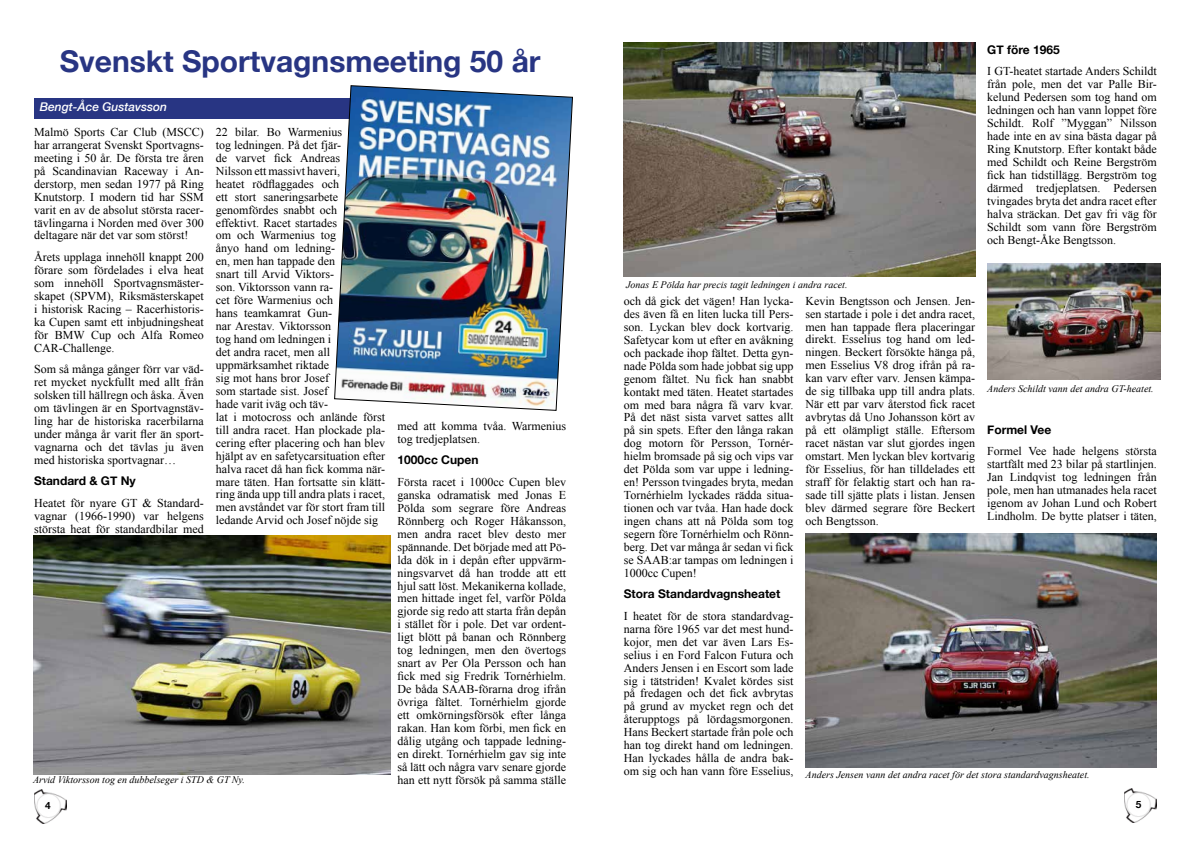
<style>
.page{position:relative;width:1191px;height:842px;background:#fff}
.page>*{position:absolute;margin:0;border:0;box-sizing:border-box;transform-origin:0 0}
.t1{font:700 30px "Helvetica Neue";color:#283583}
.t2{font:12px/12.9px "Times New Roman";color:#000;text-align:justify}
.t3{font:700 12px "Helvetica Neue";color:#000}
.t4{font:italic 500 12px "Helvetica Neue";color:#fff}
.t5{font:italic 10px "Times New Roman";color:#000}
.t6{font:700 10px "Helvetica Neue";color:#000}
</style>
<div class="page">
<img style="left:34px;top:789px;width:32px;height:34px">
<img style="left:1124px;top:789px;width:33px;height:34px">
<div style="left:34px;top:98px;width:533px;height:21px;background:#283583"></div>
<img style="left:334px;top:85px;width:239px;height:326px">
<img style="left:33px;top:536px;width:357px;height:238px">
<img style="left:624px;top:43px;width:351px;height:234px">
<img style="left:805px;top:534px;width:352px;height:234px">
<img style="left:987px;top:264px;width:174px;height:115px">
<h1 class="t1" style="left:60px;top:38px;width:482px">Svenskt Sportvagnsmeeting 50 år</h1>
<p class="t4" style="left:40px;top:96px;width:129px">Bengt-Åce Gustavsson</p>
<p class="t2" style="left:34px;top:125px;width:171px">Malmö Sports Car Club (MSCC) har arrangerat Svenskt Sportvagns&shy;meeting i 50 år. De första tre åren på Scandinavian Raceway i An&shy;derstorp, men sedan 1977 på Ring Knutstorp. I modern tid har SSM varit en av de absolut största racer&shy;tävlingarna i Norden med över 300 deltagare när det var som störst!</p>
<p class="t2" style="left:34px;top:250px;width:171px">Årets upplaga innehöll knappt 200 förare som fördelades i elva heat som innehöll Sportvagnsmäster&shy;skapet (SPVM), Riksmästerskapet i historisk Racing – Racerhistoris&shy;ka Cupen samt ett inbjudningsheat för BMW Cup och Alfa Romeo CAR-Challenge.</p>
<p class="t2" style="left:34px;top:362px;width:171px">Som så många gånger förr var väd&shy;ret mycket nyckfullt med allt från solsken till hällregn och åska. Även om tävlingen är en Sportvagnstäv&shy;ling har de historiska racerbilarna under många år varit fler än sport&shy;vagnarna och det tävlas ju även med historiska sportvagnar…</p>
<p class="t3" style="left:34px;top:471px;width:103px">Standard &amp; GT Ny</p>
<p class="t2" style="left:34px;top:496px;width:171px">Heatet för nyare GT &amp; Standard&shy;vagnar (1966-1990) var helgens största heat för standardbilar med</p>
<p class="t2" style="left:216px;top:125px;width:171px;text-align:left">22 bilar. Bo Warmenius<br>tog ledningen. På det fjär-<br>de varvet fick Andreas<br>Nilsson ett massivt haveri,<br>heatet rödflaggades och<br>ett stort saneringsarbete genomfördes snabbt och<br>effektivt. Racet startades<br>om och Warmenius tog<br>ånyo hand om ledning-<br>en, men han tappade den<br>snart till Arvid Viktors-<br>son. Viktorsson vann ra-<br>cet före Warmenius och<br>hans teamkamrat Gun-<br>nar Arestav. Viktorsson<br>tog hand om ledningen i<br>det andra racet, men all uppmärksamhet riktade<br>sig mot hans bror Josef<br>som startade sist. Josef<br>hade varit iväg och täv-<br>lat i motocross och anlände först till andra racet. Han plockade pla&shy;cering efter placering och han blev hjälpt av en safetycarsituation efter halva racet då han fick komma när&shy;mare täten. Han fortsatte sin klätt&shy;ring ända upp till andra plats i racet, men avståndet var för stort fram till ledande Arvid och Josef nöjde sig</p>
<p class="t5" style="left:33px;top:773px;width:213px">Arvid Viktorsson tog en dubbelseger i STD &amp; GT Ny.</p>
<p class="t2" style="left:397px;top:419px;width:170px">med att komma tvåa. Warmenius tog tredjeplatsen.</p>
<p class="t3" style="left:397px;top:451px;width:83px">1000cc Cupen</p>
<p class="t2" style="left:397px;top:475px;width:170px">Första racet i 1000cc Cupen blev ganska odramatisk med Jonas E Pölda som segrare före Andreas Rönnberg och Roger Håkansson, men andra racet blev desto mer spännande. Det började med att Pö&shy;lda dök in i depån efter uppvärm&shy;ningsvarvet då han trodde att ett hjul satt löst. Mekanikerna kollade, men hittade inget fel, varför Pölda gjorde sig redo att starta från depån i stället för i pole. Det var ordent&shy;ligt blött på banan och Rönnberg tog ledningen, men den övertogs snart av Per Ola Persson och han fick med sig Fredrik Tornérhielm.<br>De båda SAAB-förarna drog ifrån övriga fältet. Tornérhielm gjorde ett omkörningsförsök efter långa rakan. Han kom förbi, men fick en dålig utgång och tappade ledning&shy;en direkt. Tornérhielm gav sig inte så lätt och några varv senare gjorde han ett nytt försök på samma ställe</p>
<p class="t5" style="left:626px;top:278px;width:223px">Jonas E Pölda har precis tagit ledningen i andra racet.</p>
<p class="t3" style="left:987px;top:40px;width:74px">GT före 1965</p>
<p class="t2" style="left:987px;top:65px;width:171px">I GT-heatet startade Anders Schildt från pole, men det var Palle Bir&shy;kelund Pedersen som tog hand om ledningen och han vann loppet före Schildt. Rolf ”Myggan” Nilsson hade inte en av sina bästa dagar på Ring Knutstorp. Efter kontakt både med Schildt och Reine Bergström fick han tidstillägg. Bergström tog därmed tredjeplatsen. Pedersen tvingades bryta det andra racet efter halva sträckan. Det gav fri väg för Schildt som vann före Bergström och Bengt-Åke Bengtsson.</p>
<p class="t2" style="left:624px;top:294px;width:171px">och då gick det vägen! Han lycka&shy;des även få en liten lucka till Pers&shy;son. Lyckan blev dock kortvarig.<br>Safetycar kom ut efter en avåkning och packade ihop fältet. Detta gyn&shy;nade Pölda som hade jobbat sig upp genom fältet. Nu fick han snabbt kontakt med täten. Heatet startades om med bara några få varv kvar.<br>På det näst sista varvet sattes allt på sin spets. Efter den långa rakan dog motorn för Persson, Tornér&shy;hielm bromsade på sig och vips var det Pölda som var uppe i ledning&shy;en! Persson tvingades bryta, medan Tornérhielm lyckades rädda situa&shy;tionen och var tvåa. Han hade dock ingen chans att nå Pölda som tog segern före Tornérhielm och Rönn&shy;berg. Det var många år sedan vi fick se SAAB:ar tampas om ledningen i 1000cc Cupen!</p>
<p class="t3" style="left:624px;top:585px;width:158px">Stora Standardvagnsheatet</p>
<p class="t2" style="left:624px;top:609px;width:171px">I heatet för de stora standardvag&shy;narna före 1965 var det mest hund&shy;kojor, men det var även Lars Es&shy;selius i en Ford Falcon Futura och Anders Jensen i en Escort som lade sig i tätstriden! Kvalet kördes sist på fredagen och det fick avbrytas på grund av mycket regn och det återupptogs på lördagsmorgonen.<br>Hans Beckert startade från pole och han tog direkt hand om ledningen.<br>Han lyckades hålla de andra bak&shy;om sig och han vann före Esselius,</p>
<p class="t2" style="left:805px;top:294px;width:171px">Kevin Bengtsson och Jensen. Jen&shy;sen startade i pole i det andra racet, men han tappade flera placeringar direkt. Esselius tog hand om led&shy;ningen. Beckert försökte hänga på, men Esselius V8 drog ifrån på ra&shy;kan varv efter varv. Jensen kämpa&shy;de sig tillbaka upp till andra plats.<br>När ett par varv återstod fick racet avbrytas då Uno Johansson kört av på ett olämpligt ställe. Eftersom racet nästan var slut gjordes ingen omstart. Men lyckan blev kortvarig för Esselius, för han tilldelades ett straff för felaktig start och han ra&shy;sade till sjätte plats i listan. Jensen blev därmed segrare före Beckert och Bengtsson.</p>
<p class="t5" style="left:987px;top:382px;width:168px">Anders Schildt vann det andra GT-heatet.</p>
<p class="t3" style="left:987px;top:420px;width:65px">Formel Vee</p>
<p class="t2" style="left:987px;top:444px;width:171px">Formel Vee hade helgens största startfält med 23 bilar på startlinjen.<br>Jan Lindqvist tog ledningen från pole, men han utmanades hela racet igenom av Johan Lund och Robert Lindholm. De bytte platser i täten,</p>
<p class="t5" style="left:805px;top:768px;width:286px">Anders Jensen vann det andra racet för det stora standardvagnsheatet.</p>
<p class="t6" style="left:45px;top:797px;width:7px">4</p>
<p class="t6" style="left:1136px;top:797px;width:7px">5</p>
</div>
